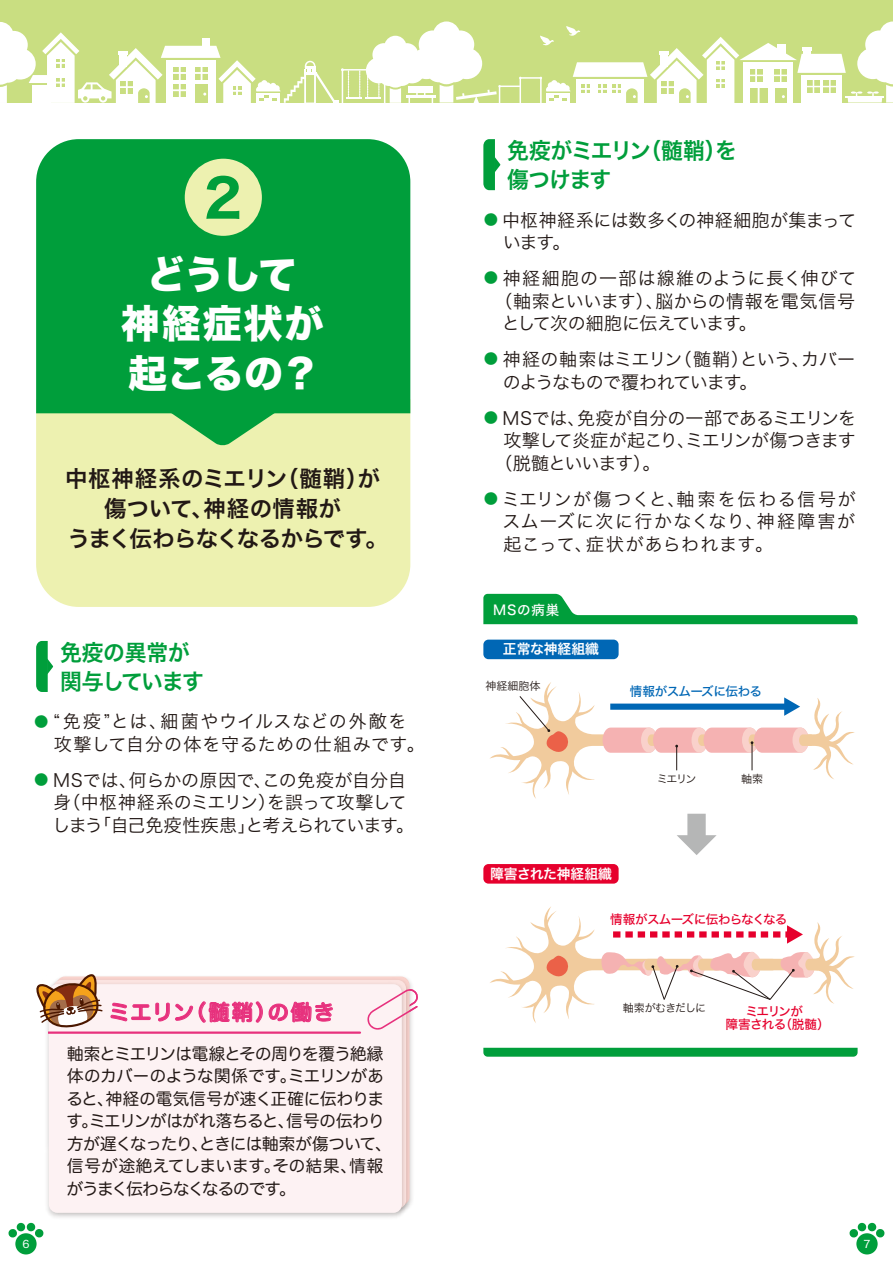
<style>
.page{position:relative;width:893px;height:1263px;background:#fff}
.page>*{position:absolute;margin:0;border:0;box-sizing:border-box;transform-origin:0 0}
.t1{font:51.9px "Hira Kaku Std W7";color:#009e3b}
.t2{font:39px/49.5px "Hira Kaku Std W8";letter-spacing:.005em;color:#fff;text-align:center}
.t3{font:22.5px/30px "Hira Kaku Std W6";letter-spacing:-.025em;color:#221815;text-align:center}
.t4{font:22.5px/28.5px "Hira Kaku Std W6";letter-spacing:-.055em;color:#009e3b}
.t5{font:22.5px/28.5px "Hira Kaku Std W6";letter-spacing:-.02em;color:#009e3b}
.t6{font:21px "Hira Maru Std W6";letter-spacing:.06em;color:#e7317d}
.t7{font:18px/22.5px "Hira Kaku Std W3";color:#221815}
.t8{font:18px/22.5px "Hira Kaku Std W3";letter-spacing:.04em;color:#221815}
.t9{font:18px/22.5px "Hira Kaku Std W3";letter-spacing:-.05em;color:#221815}
.t10{font:18px "Hira Kaku Std W3";letter-spacing:-.045em;color:#221815}
.t11{font:18px "Hira Kaku Std W3";letter-spacing:.05em;color:#221815}
.t12{font:18px "Hira Kaku Std W3";letter-spacing:-.035em;color:#221815}
.t13{font:18px "Hira Kaku Std W3";letter-spacing:-.06em;color:#221815}
.t14{font:16.5px/22.5px "Hira Maru Std W4";letter-spacing:-.02em;color:#221815}
.t15{font:13.8px "Hira Kaku Std W6";color:#fff}
.t16{font:13.5px "Hira Kaku Std W5";letter-spacing:.065em;color:#fff}
.t17{font:12.6px/13.5px "Hira Kaku Std W5";letter-spacing:-.065em;color:#e6002d;text-align:center}
.t18{font:12.6px "Hira Kaku Std W5";letter-spacing:-.045em;color:#0067b5}
.t19{font:10.95px "Hira Kaku Std W3";letter-spacing:-.04em;color:#221815}
.t20{font:10.95px "Hira Kaku Std W3";letter-spacing:-.08em;color:#221815}
.t21{font:10.5px "Hira Kaku Std W4";color:#fff}
.s1{font-size:14.4px;color:#009e3b}
</style>
<div class="page">
<div style="left:15px;top:1233px;width:22px;height:21px;background:#009e3b;border-radius:50%"></div>
<svg style="left:8px;top:1222px;width:36px;height:16px"></svg>
<div style="left:856px;top:1233px;width:22px;height:21px;background:#009e3b;border-radius:50%"></div>
<svg style="left:849px;top:1222px;width:36px;height:16px"></svg>
<div style="left:36px;top:413px;width:374px;height:194px;background:#edf1b0"></div>
<div style="left:36px;top:139px;width:374px;height:274px;background:#009e3b"></div>
<svg style="left:128px;top:382px;width:190px;height:64px;background:#56bc65"></svg>
<svg style="left:483px;top:1048px;width:375px;height:9px;background:#09a142"></svg>
<svg style="left:483px;top:594px;width:375px;height:30px"></svg>
<div style="left:687px;top:814px;width:19px;height:24px;background:#b5b6b6"></div>
<svg style="left:677px;top:835px;width:40px;height:20px"></svg>
<div style="left:483px;top:640px;width:136px;height:19px;background:#0067b5;border-radius:5px"></div>
<div style="left:483px;top:864px;width:136px;height:20px;background:#e6002d;border-radius:5px"></div>
<svg style="left:490px;top:906px;width:365px;height:117px"></svg>
<svg style="left:490px;top:682px;width:365px;height:117px"></svg>
<img style="left:104px;top:976px;width:308px;height:232px">
<img style="left:47px;top:980px;width:361px;height:238px">
<div style="left:49px;top:984px;width:353px;height:229px;background:#fdf2f3;border-radius:9px"></div>
<svg style="left:367px;top:989px;width:51px;height:41px"></svg>
<svg style="left:36px;top:974px;width:68px;height:57px"></svg>
<hr style="left:49px;top:1031px;width:311px;height:3px;background:#e7317d">
<svg style="left:36px;top:641px;width:17px;height:51px"></svg>
<svg style="left:483px;top:139px;width:17px;height:51px"></svg>
<div style="left:185px;top:159px;width:77px;height:77px;background:#edf1b0;border-radius:50%"></div>
<svg style="left:111px;top:1003px;width:82px;height:18px"></svg>
<svg style="left:199px;top:1001px;width:64px;height:22px"></svg>
<svg style="left:269px;top:1002px;width:64px;height:20px"></svg>
<div style="left:0;top:0;width:893px;height:103px;background:#c9de81"></div>
<hr style="left:520px;top:77px;width:21px;height:2px;background:#fff">
<svg style="left:0;top:21px;width:521px;height:82px"></svg>
<svg style="left:540px;top:21px;width:353px;height:82px"></svg>
<h1 class="t1" style="left:204px;top:157px;width:40px">2</h1>
<h2 class="t2" style="left:121px;top:251px;width:204px">どうして<br>神経症状が起こるの？</h2>
<p class="t3" style="left:65px;top:464px;width:324px">中枢神経系のミエリン（髄鞘）が傷ついて、神経の情報が<br>うまく伝わらなくなるからです。</p>
<p class="t5" style="left:60px;top:639px;width:145px">免疫の異常が関与しています</p>
<p class="t8" style="left:54px;top:710px;width:373px;text-indent:-20px"><span class="s1">●</span> “免疫”とは、細菌やウイルスなどの外敵を攻撃して自分の体を守るための仕組みです。</p>
<p class="t7" style="left:52px;top:769px;width:363px;text-indent:-18px"><span class="s1">●</span> MSでは、何らかの原因で、この免疫が自分自身（中枢神経系のミエリン）を誤って攻撃してしまう「自己免疫性疾患」と考えられています。</p>
<p class="t6" style="left:109px;top:996px;width:227px">ミエリン（髄鞘）の働き</p>
<p class="t14" style="left:66px;top:1042px;width:327px">軸索とミエリンは電線とその周りを覆う絶縁体のカバーのような関係です。ミエリンがあると、神経の電気信号が速く正確に伝わります。ミエリンがはがれ落ちると、信号の伝わり方が遅くなったり、ときには軸索が傷ついて、信号が途絶えてしまいます。その結果、情報がうまく伝わらなくなるのです。</p>
<p class="t4" style="left:507px;top:137px;width:231px">免疫がミエリン（髄鞘）を傷つけます</p>
<p class="t7" style="left:503px;top:208px;width:355px;text-indent:-19px"><span class="s1">●</span> 中枢神経系には数多くの神経細胞が集まっています。</p>
<p class="t11" style="left:484px;top:265px;width:374px"><span class="s1">●</span> 神経細胞の一部は線維のように長く伸びて</p>
<p class="t7" style="left:494px;top:289px;width:362px">（軸索といいます）、脳からの情報を電気信号</p>
<p class="t12" style="left:502px;top:310px;width:257px">として次の細胞に伝えています。</p>
<p class="t9" style="left:503px;top:348px;width:354px;text-indent:-19px"><span class="s1">●</span> 神経の軸索はミエリン（髄鞘）という、カバーのようなもので覆われています。</p>
<p class="t7" style="left:484px;top:406px;width:374px"><span class="s1">●</span> MSでは、免疫が自分の一部であるミエリンを</p>
<p class="t10" style="left:503px;top:427px;width:354px">攻撃して炎症が起こり、ミエリンが傷つきます</p>
<p class="t13" style="left:494px;top:449px;width:168px">（脱髄といいます）。</p>
<p class="t7" style="left:503px;top:487px;width:355px;text-align:justify;text-indent:-19px"><span class="s1">●</span> ミエリンが傷つくと、軸索を伝わる信号がスムーズに次に行かなくなり、神経障害が起こって、症状があらわれます。</p>
<p class="t16" style="left:493px;top:599px;width:68px">MSの病巣</p>
<p class="t15" style="left:503px;top:639px;width:98px">正常な神経組織</p>
<p class="t19" style="left:485px;top:677px;width:57px">神経細胞体</p>
<p class="t18" style="left:630px;top:682px;width:134px">情報がスムーズに伝わる</p>
<p class="t19" style="left:657px;top:770px;width:41px">ミエリン</p>
<p class="t19" style="left:741px;top:770px;width:24px">軸索</p>
<p class="t15" style="left:490px;top:863px;width:123px">障害された神経組織</p>
<p class="t17" style="left:610px;top:913px;width:179px">情報がスムーズに伝わらなくなる</p>
<p class="t20" style="left:623px;top:1000px;width:85px">軸索がむきだしに</p>
<p class="t17" style="left:726px;top:1004px;width:106px">ミエリンが<br>障害される（脱髄）</p>
<p class="t21" style="left:22px;top:1236px;width:9px">6</p>
<p class="t21" style="left:863px;top:1236px;width:9px">7</p>
</div>
